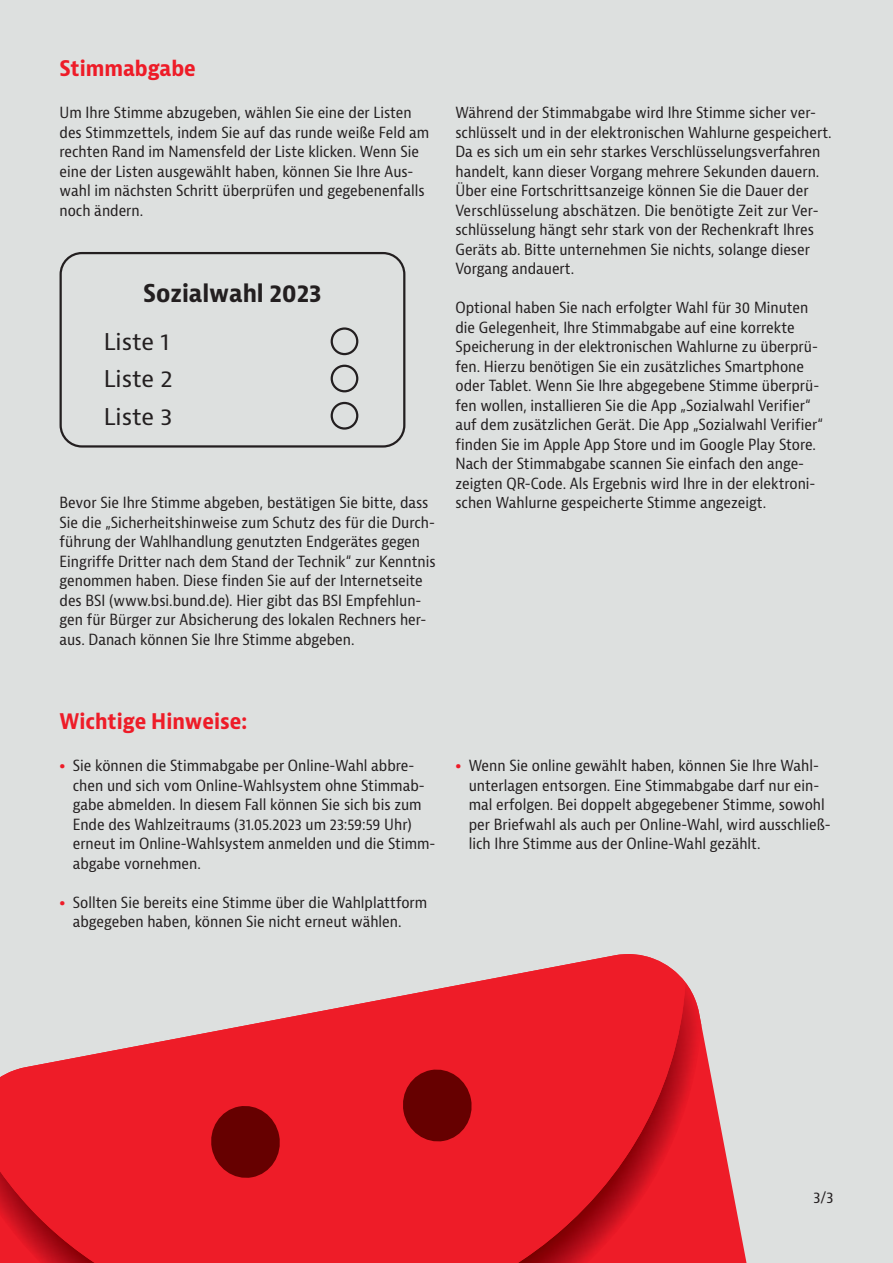
<style>
.page{position:relative;width:893px;height:1263px;background:#dde0df}
.page>*{position:absolute;margin:0;border:0;box-sizing:border-box;transform-origin:0 0}
.t1{font:700 condensed 24px "Bernina Sans";color:#231f20}
.t2{font:22.5px/37.5px "Bernina Sans";letter-spacing:-.005em;color:#231f20}
.t3{font:700 condensed 21px "Bernina Sans";color:#ee1c28}
.t4{font:condensed 15px/19.5px "Bernina Sans";color:#231f20}
.s1{font-family:"Bundes Sans";font-weight:700;font-stretch:normal;color:#ee1c28}
</style>
<div class="page">
<svg style="left:685px;top:1023px;width:62px;height:240px;fill:#ee1c28"></svg>
<img style="left:685px;top:982px;width:16px;height:43px">
<svg style="left:0;top:954px;width:685px;height:309px;fill:#ee1c28"></svg>
<svg style="left:400px;top:1066px;width:75px;height:78px;background:#94090d"></svg>
<svg style="left:208px;top:1103px;width:75px;height:78px;background:#94090d"></svg>
<div style="left:60px;top:252px;width:345px;height:196px;border:2px solid #231f20;border-radius:21px"></div>
<div style="left:331px;top:327px;width:27px;height:28px;border:2px solid #231f20;border-radius:50%"></div>
<div style="left:331px;top:365px;width:27px;height:27px;border:2px solid #231f20;border-radius:50%"></div>
<div style="left:331px;top:402px;width:27px;height:28px;border:2px solid #231f20;border-radius:50%"></div>
<h3 class="t3" style="left:60px;top:55px;width:138px">Stimmabgabe</h3>
<p class="t4" style="left:60px;top:104px;width:371px">Um Ihre Stimme abzugeben, wählen Sie eine der Listen des Stimmzettels, indem Sie auf das runde weiße Feld am rechten Rand im Namensfeld der Liste klicken. Wenn Sie eine der Listen ausgewählt haben, können Sie Ihre Aus&shy;wahl im nächsten Schritt überprüfen und gegebenenfalls noch ändern.</p>
<h1 class="t1" style="left:143px;top:278px;width:180px">Sozialwahl 2023</h1>
<h2 class="t2" style="left:104px;top:323px;width:71px">Liste 1<br>Liste 2<br>Liste 3</h2>
<p class="t4" style="left:60px;top:494px;width:378px">Bevor Sie Ihre Stimme abgeben, bestätigen Sie bitte, dass Sie die „Sicherheitshinweise zum Schutz des für die Durch&shy;führung der Wahlhandlung genutzten Endgerätes gegen Eingriffe Dritter nach dem Stand der Technik“ zur Kenntnis genommen haben. Diese finden Sie auf der Internetseite des BSI (www.bsi.bund.de). Hier gibt das BSI Empfehlun&shy;gen für Bürger zur Absicherung des lokalen Rechners her&shy;aus. Danach können Sie Ihre Stimme abgeben.</p>
<p class="t4" style="left:455px;top:104px;width:378px">Während der Stimmabgabe wird Ihre Stimme sicher ver&shy;schlüsselt und in der elektronischen Wahlurne gespeichert.<br>Da es sich um ein sehr starkes Verschlüsselungsverfahren handelt, kann dieser Vorgang mehrere Sekunden dauern.<br>Über eine Fortschrittsanzeige können Sie die Dauer der Verschlüsselung abschätzen. Die benötigte Zeit zur Ver&shy;schlüsselung hängt sehr stark von der Rechenkraft Ihres Geräts ab. Bitte unternehmen Sie nichts, solange dieser Vorgang andauert.</p>
<p class="t4" style="left:455px;top:299px;width:369px">Optional haben Sie nach erfolgter Wahl für 30 Minuten die Gelegenheit, Ihre Stimmabgabe auf eine korrekte Speicherung in der elektronischen Wahlurne zu überprü&shy;fen. Hierzu benötigen Sie ein zusätzliches Smartphone oder Tablet. Wenn Sie Ihre abgegebene Stimme überprü&shy;fen wollen, installieren Sie die App „Sozialwahl Verifier“ auf dem zusätzlichen Gerät. Die App „Sozialwahl Verifier“ finden Sie im Apple App Store und im Google Play Store.<br>Nach der Stimmabgabe scannen Sie einfach den ange&shy;zeigten QR-Code. Als Ergebnis wird Ihre in der elektroni&shy;schen Wahlurne gespeicherte Stimme angezeigt.</p>
<h3 class="t3" style="left:60px;top:708px;width:190px">Wichtige Hinweise:</h3>
<p class="t4" style="left:73px;top:756px;width:364px;text-indent:-13px"><span class="s1">•</span> Sie können die Stimmabgabe per Online-Wahl abbre&shy;chen und sich vom Online-Wahlsystem ohne Stimmab&shy;gabe abmelden. In diesem Fall können Sie sich bis zum Ende des Wahlzeitraums (31.05.2023 um 23:59:59 Uhr) erneut im Online-Wahlsystem anmelden und die Stimm&shy;abgabe vornehmen.</p>
<p class="t4" style="left:73px;top:893px;width:356px;text-indent:-13px"><span class="s1">•</span> Sollten Sie bereits eine Stimme über die Wahlplattform abgegeben haben, können Sie nicht erneut wählen.</p>
<p class="t4" style="left:469px;top:756px;width:363px;text-indent:-13px"><span class="s1">•</span> Wenn Sie online gewählt haben, können Sie Ihre Wahl&shy;unterlagen entsorgen. Eine Stimmabgabe darf nur ein&shy;mal erfolgen. Bei doppelt abgegebener Stimme, sowohl per Briefwahl als auch per Online-Wahl, wird ausschließ&shy;lich Ihre Stimme aus der Online-Wahl gezählt.</p>
<p class="t4" style="left:813px;top:1188px;width:21px">3/3</p>
</div>
